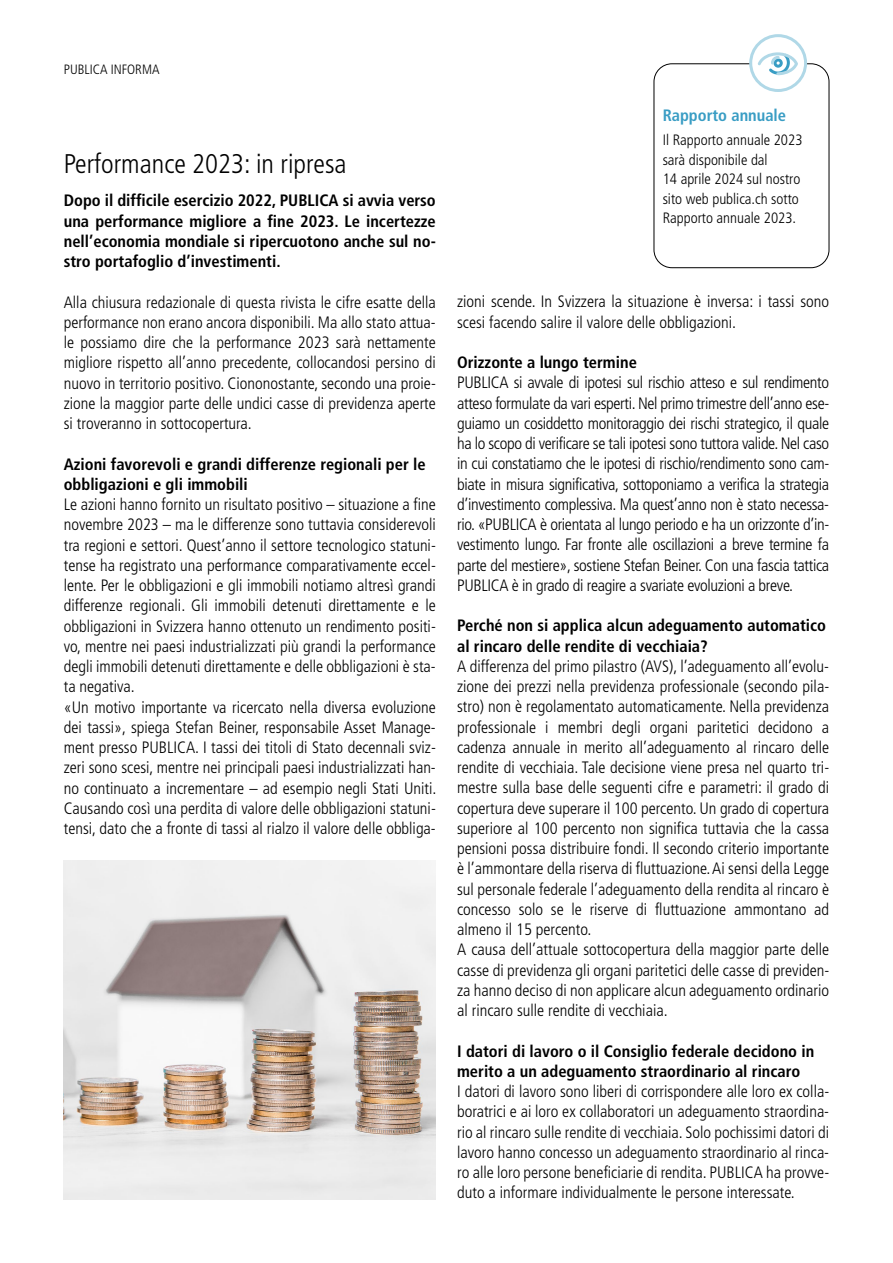
<style>
.page{position:relative;width:893px;height:1263px;background:#fff}
.page>*{position:absolute;margin:0;border:0;box-sizing:border-box;transform-origin:0 0}
.t1{font:300 condensed 27px "Frutiger LT Std";color:#000}
.t2{font:300 condensed 16.5px/20.2px "Frutiger LT Std";color:#000;text-align:justify}
.t3{font:700 condensed 16.5px/20.2px "Frutiger LT Std";color:#000}
.t4{font:700 condensed 16.5px "Frutiger LT Std";color:#399dc4}
.t5{font:300 condensed 15px/19.5px "Frutiger LT Std";color:#000}
.t6{font:300 condensed 13.5px "Frutiger LT Std";color:#000}
</style>
<div class="page">
<img style="left:64px;top:860px;width:372px;height:339px">
<div style="left:654px;top:64px;width:175px;height:204px;border:1px solid #000;border-radius:18px"></div>
<svg style="left:750px;top:34px;width:56px;height:56px"></svg>
<div style="left:749px;top:34px;width:58px;height:58px;border:3px solid #b0d8e7;border-radius:50%"></div>
<svg style="left:756px;top:51px;width:43px;height:26px"></svg>
<p class="t6" style="left:64px;top:62px;width:97px">PUBLICA INFORMA</p>
<h1 class="t1" style="left:64px;top:149px;width:284px">Performance 2023: in ripresa</h1>
<p class="t3" style="left:64px;top:191px;width:374px;text-align:justify">Dopo il difficile esercizio 2022, PUBLICA si avvia verso una performance migliore a fine 2023. Le incertezze nell’economia mondiale si ripercuotono anche sul no&shy;stro portafoglio d’investimenti.</p>
<p class="t2" style="left:64px;top:292px;width:374px">Alla chiusura redazionale di questa rivista le cifre esatte della performance non erano ancora disponibili. Ma allo stato attua&shy;le possiamo dire che la performance 2023 sarà nettamente migliore rispetto all’anno precedente, collocandosi persino di nuovo in territorio positivo. Ciononostante, secondo una proie&shy;zione la maggior parte delle undici casse di previdenza aperte si troveranno in sottocopertura.</p>
<p class="t3" style="left:64px;top:454px;width:363px">Azioni favorevoli e grandi differenze regionali per le obbligazioni e gli immobili</p>
<p class="t2" style="left:64px;top:494px;width:374px;text-align:left">Le azioni hanno fornito un risultato positivo – situazione a fine novembre 2023 – ma le differenze sono tuttavia considerevoli tra regioni e settori. Quest’anno il settore tecnologico statuni&shy;tense ha registrato una performance comparativamente eccel&shy;lente. Per le obbligazioni e gli immobili notiamo altresì grandi differenze regionali. Gli immobili detenuti direttamente e le obbligazioni in Svizzera hanno ottenuto un rendimento positi&shy;vo, mentre nei paesi industrializzati più grandi la performance degli immobili detenuti direttamente e delle obbligazioni è sta&shy;ta negativa.<br>«Un motivo importante va ricercato nella diversa evoluzione dei tassi», spiega Stefan Beiner, responsabile Asset Manage&shy;ment presso PUBLICA. I tassi dei titoli di Stato decennali sviz&shy;zeri sono scesi, mentre nei principali paesi industrializzati han&shy;no continuato a incrementare – ad esempio negli Stati Uniti.<br>Causando così una perdita di valore delle obbligazioni statuni&shy;tensi, dato che a fronte di tassi al rialzo il valore delle obbliga-</p>
<p class="t4" style="left:663px;top:106px;width:125px">Rapporto annuale</p>
<p class="t5" style="left:663px;top:130px;width:141px">Il Rapporto annuale 2023 sarà disponibile dal<br>14 aprile 2024 sul nostro sito web publica.ch sotto<br>Rapporto annuale 2023.</p>
<p class="t2" style="left:457px;top:292px;width:373px">zioni scende. In Svizzera la situazione è inversa: i tassi sono scesi facendo salire il valore delle obbligazioni.</p>
<p class="t3" style="left:457px;top:352px;width:181px">Orizzonte a lungo termine</p>
<p class="t2" style="left:457px;top:373px;width:374px">PUBLICA si avvale di ipotesi sul rischio atteso e sul rendimento atteso formulate da vari esperti. Nel primo trimestre dell’anno ese&shy;guiamo un cosiddetto monitoraggio dei rischi strategico, il quale ha lo scopo di verificare se tali ipotesi sono tuttora valide. Nel caso in cui constatiamo che le ipotesi di rischio/rendimento sono cam&shy;biate in misura significativa, sottoponiamo a verifica la strategia d’investimento complessiva. Ma quest’anno non è stato necessa&shy;rio. «PUBLICA è orientata al lungo periodo e ha un orizzonte d’in&shy;vestimento lungo. Far fronte alle oscillazioni a breve termine fa parte del mestiere», sostiene Stefan Beiner. Con una fascia tattica PUBLICA è in grado di reagire a svariate evoluzioni a breve.</p>
<p class="t3" style="left:457px;top:615px;width:370px">Perché non si applica alcun adeguamento automatico al rincaro delle rendite di vecchiaia?</p>
<p class="t2" style="left:457px;top:656px;width:374px;text-align:left">A differenza del primo pilastro (AVS), l’adeguamento all’evolu&shy;zione dei prezzi nella previdenza professionale (secondo pila&shy;stro) non è regolamentato automaticamente. Nella previdenza professionale i membri degli organi paritetici decidono a cadenza annuale in merito all’adeguamento al rincaro delle rendite di vecchiaia. Tale decisione viene presa nel quarto tri&shy;mestre sulla base delle seguenti cifre e parametri: il grado di copertura deve superare il 100 percento. Un grado di copertura superiore al 100 percento non significa tuttavia che la cassa pensioni possa distribuire fondi. Il secondo criterio importante è l’ammontare della riserva di fluttuazione. Ai sensi della Legge sul personale federale l’adeguamento della rendita al rincaro è concesso solo se le riserve di fluttuazione ammontano ad almeno il 15 percento.<br>A causa dell’attuale sottocopertura della maggior parte delle casse di previdenza gli organi paritetici delle casse di previden&shy;za hanno deciso di non applicare alcun adeguamento ordinario al rincaro sulle rendite di vecchiaia.</p>
<p class="t3" style="left:457px;top:1041px;width:359px">I datori di lavoro o il Consiglio federale decidono in merito a un adeguamento straordinario al rincaro</p>
<p class="t2" style="left:457px;top:1081px;width:374px">I datori di lavoro sono liberi di corrispondere alle loro ex colla&shy;boratrici e ai loro ex collaboratori un adeguamento straordina&shy;rio al rincaro sulle rendite di vecchiaia. Solo pochissimi datori di lavoro hanno concesso un adeguamento straordinario al rinca&shy;ro alle loro persone beneficiarie di rendita. PUBLICA ha provve&shy;duto a informare individualmente le persone interessate.</p>
</div>
